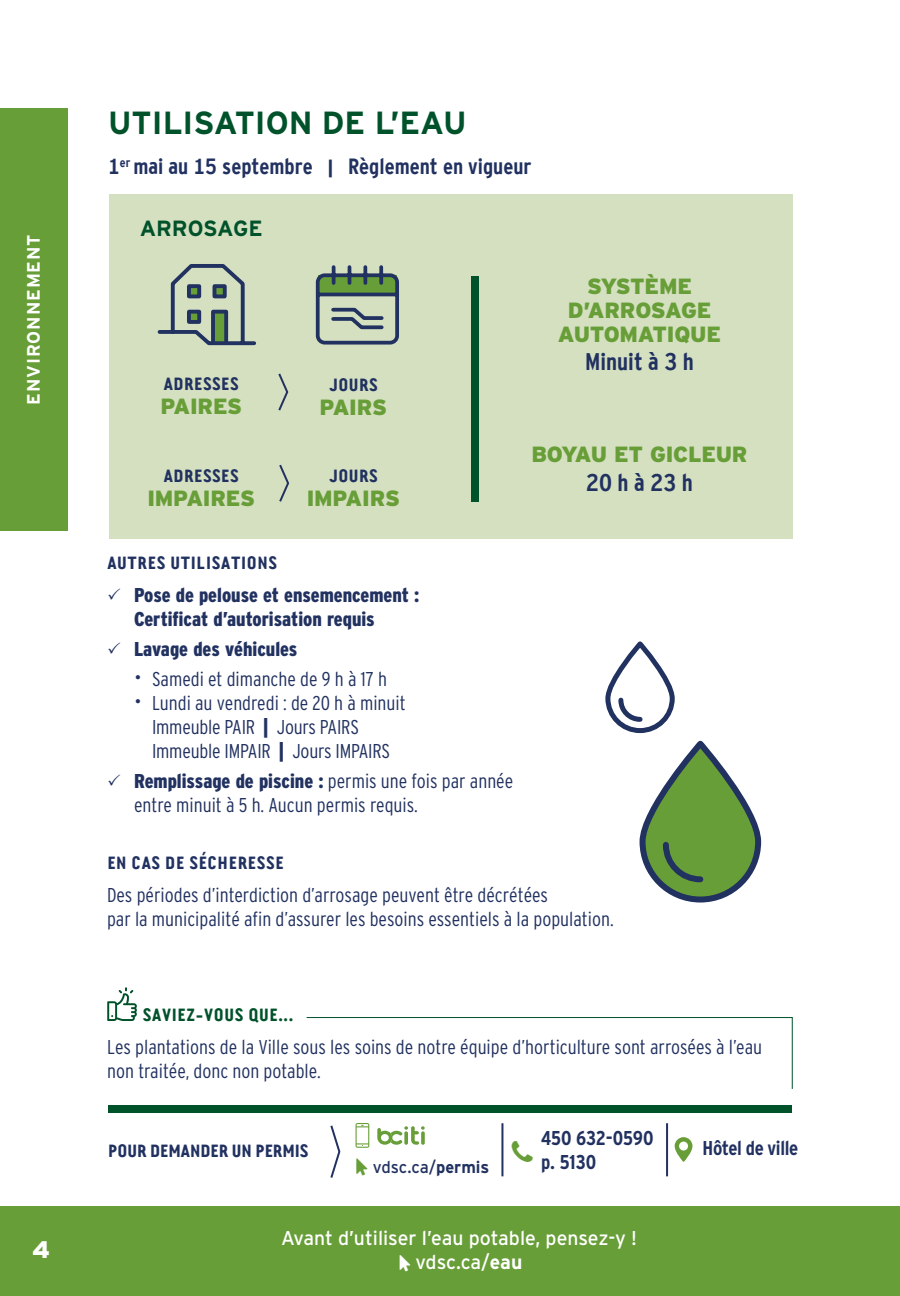
<style>
.page{position:relative;width:900px;height:1296px;background:#fff}
.page>*{position:absolute;margin:0;border:0;box-sizing:border-box;transform-origin:0 0}
.t1{font:700 32px "Interstate";color:#00522a}
.t2{font:700 24px "Interstate Cond Mono";color:#213160}
.t3{font:700 24px "Interstate";color:#fff}
.t4{font:900 22px/24px "Interstate";letter-spacing:-.01em;color:#689e38;text-align:center}
.t5{font:700 22px "Interstate Cond Mono";color:#213160}
.t6{font:700 22px "Interstate";color:#00522a}
.t7{font:300 condensed 20px/24px "Interstate";color:#213160}
.t8{font:900 condensed 20px/24px "Interstate";color:#213160}
.t9{font:20px/24px "Interstate";color:#fff}
.t10{font:700 condensed 20px/24px "Interstate";letter-spacing:-.02em;color:#213160}
.t11{font:700 18px "Van Condensed OSF";letter-spacing:-.01em;color:#213160}
.t12{font:700 18px "Van Condensed OSF";letter-spacing:-.04em;color:#213160}
.t13{font:700 18px "Van Condensed OSF";color:#00522a}
.t14{font:700 18px "Interstate";letter-spacing:.05em;color:#fff}
.t15{font:17px "Interstate";letter-spacing:-.015em;color:#213160}
.s1{font-family:"Interstate";font-weight:900;font-stretch:condensed;font-size:18px}
.s2{font-size:24px}
.s3{font-weight:900}
.s4{font-weight:700}
</style>
<div class="page">
<div style="left:0;top:1206px;width:900px;height:90px;background:#689e38"></div>
<hr style="left:899px;top:1206px;width:1px;height:90px;background:#007f7f">
<div style="left:109px;top:194px;width:684px;height:345px;background:#d5e0c1"></div>
<svg style="left:278px;top:373px;width:11px;height:38px"></svg>
<svg style="left:279px;top:464px;width:11px;height:38px"></svg>
<svg style="left:107px;top:987px;width:30px;height:34px"></svg>
<svg style="left:306px;top:1017px;width:487px;height:72px"></svg>
<hr style="left:501px;top:1123px;width:2px;height:53px;background:#213160">
<hr style="left:666px;top:1123px;width:2px;height:53px;background:#213160">
<svg style="left:356px;top:1123px;width:13px;height:25px"></svg>
<svg style="left:377px;top:1126px;width:48px;height:19px"></svg>
<svg style="left:675px;top:1137px;width:17px;height:25px"></svg>
<svg style="left:330px;top:1125px;width:11px;height:53px"></svg>
<div style="left:108px;top:1105px;width:684px;height:7px;background:#00522a"></div>
<svg style="left:315px;top:265px;width:84px;height:80px"></svg>
<svg style="left:643px;top:744px;width:115px;height:156px;fill:#689e38"></svg>
<div style="left:640px;top:741px;width:121px;height:162px;border:6px solid #213160;border-radius:58px"></div>
<svg style="left:660px;top:839px;width:46px;height:46px;background:#5b8a3e"></svg>
<div style="left:605px;top:641px;width:70px;height:92px;border:5px solid #213160;border-radius:32px"></div>
<svg style="left:616px;top:697px;width:27px;height:27px"></svg>
<svg style="left:157px;top:264px;width:99px;height:82px"></svg>
<div style="left:187px;top:310px;width:14px;height:14px;background:#689e38;border:4px solid #213160"></div>
<div style="left:187px;top:284px;width:14px;height:14px;background:#689e38;border:4px solid #213160"></div>
<div style="left:213px;top:284px;width:14px;height:14px;background:#689e38;border:4px solid #213160"></div>
<div style="left:471px;top:276px;width:7px;height:225px;background:#00522a"></div>
<div style="left:0;top:108px;width:67px;height:423px;background:#689e38"></div>
<p class="t14" style="left:23px;top:405px;width:172px;rotate:-90deg">ENVIRONNEMENT</p>
<h1 class="t1" style="left:108px;top:105px;width:360px">UTILISATION DE L’EAU</h1>
<p class="t5" style="left:108px;top:154px;width:425px">1<sup>er</sup> mai au 15 septembre <span class="s1">|</span> Règlement en vigueur</p>
<p class="t6" style="left:140px;top:216px;width:124px">ARROSAGE</p>
<p class="t11" style="left:164px;top:373px;width:77px">ADRESSES</p>
<p class="t4" style="left:160px;top:394px;width:83px">PAIRES</p>
<p class="t11" style="left:164px;top:465px;width:77px">ADRESSES</p>
<p class="t4" style="left:147px;top:486px;width:109px">IMPAIRES</p>
<p class="t11" style="left:329px;top:374px;width:51px">JOURS</p>
<p class="t4" style="left:320px;top:395px;width:69px">PAIRS</p>
<p class="t11" style="left:329px;top:465px;width:51px">JOURS</p>
<p class="t4" style="left:307px;top:486px;width:95px">IMPAIRS</p>
<p class="t4" style="left:558px;top:274px;width:165px">SYSTÈME<br>D’ARROSAGE<br>AUTOMATIQUE</p>
<p class="t2" style="left:585px;top:349px;width:110px">Minuit à 3 h</p>
<p class="t4" style="left:531px;top:442px;width:218px">BOYAU ET GICLEUR</p>
<p class="t2" style="left:586px;top:469px;width:108px">20 h à 23 h</p>
<p class="t11" style="left:107px;top:551px;width:172px">AUTRES UTILISATIONS</p>
<p class="t8" style="left:134px;top:583px;width:287px;text-indent:-27px">✓ Pose de pelouse et ensemencement :<br>Certificat d’autorisation requis</p>
<p class="t8" style="left:107px;top:637px;width:192px">✓ Lavage des véhicules</p>
<p class="t7" style="left:134px;top:667px;width:254px"><span class="s2">•</span> Samedi et dimanche de 9 h à 17 h</p>
<p class="t7" style="left:152px;top:691px;width:255px;text-indent:-18px"><span class="s2">•</span> Lundi au vendredi : de 20 h à minuit<br>Immeuble PAIR <span class="s3">|</span> Jours PAIRS<br>Immeuble IMPAIR <span class="s3">|</span> Jours IMPAIRS</p>
<p class="t7" style="left:134px;top:769px;width:381px;text-indent:-27px">✓ <span class="s3">Remplissage de piscine :</span> permis une fois par année entre minuit à 5 h. Aucun permis requis.</p>
<p class="t11" style="left:107px;top:851px;width:179px">EN CAS DE SÉCHERESSE</p>
<p class="t7" style="left:107px;top:882px;width:508px">Des périodes d’interdiction d’arrosage peuvent être décrétées<br>par la municipalité afin d’assurer les besoins essentiels à la population.</p>
<p class="t13" style="left:143px;top:1004px;width:153px">SAVIEZ-VOUS QUE...</p>
<p class="t7" style="left:107px;top:1035px;width:656px">Les plantations de la Ville sous les soins de notre équipe d’horticulture sont arrosées à l’eau non traitée, donc non potable.</p>
<p class="t12" style="left:108px;top:1139px;width:202px">POUR DEMANDER UN PERMIS</p>
<p class="t15" style="left:373px;top:1157px;width:118px">vdsc.ca/<span class="s4">permis</span></p>
<p class="t10" style="left:541px;top:1126px;width:114px">450 632-0590 p. 5130</p>
<p class="t10" style="left:703px;top:1136px;width:97px">Hôtel de ville</p>
<p class="t3" style="left:33px;top:1236px;width:18px">4</p>
<p class="t9" style="left:416px;top:1226px;width:223px;text-indent:-134px">Avant d’utiliser l’eau potable, pensez-y ! vdsc.ca/<span class="s4">eau</span></p>
</div>
